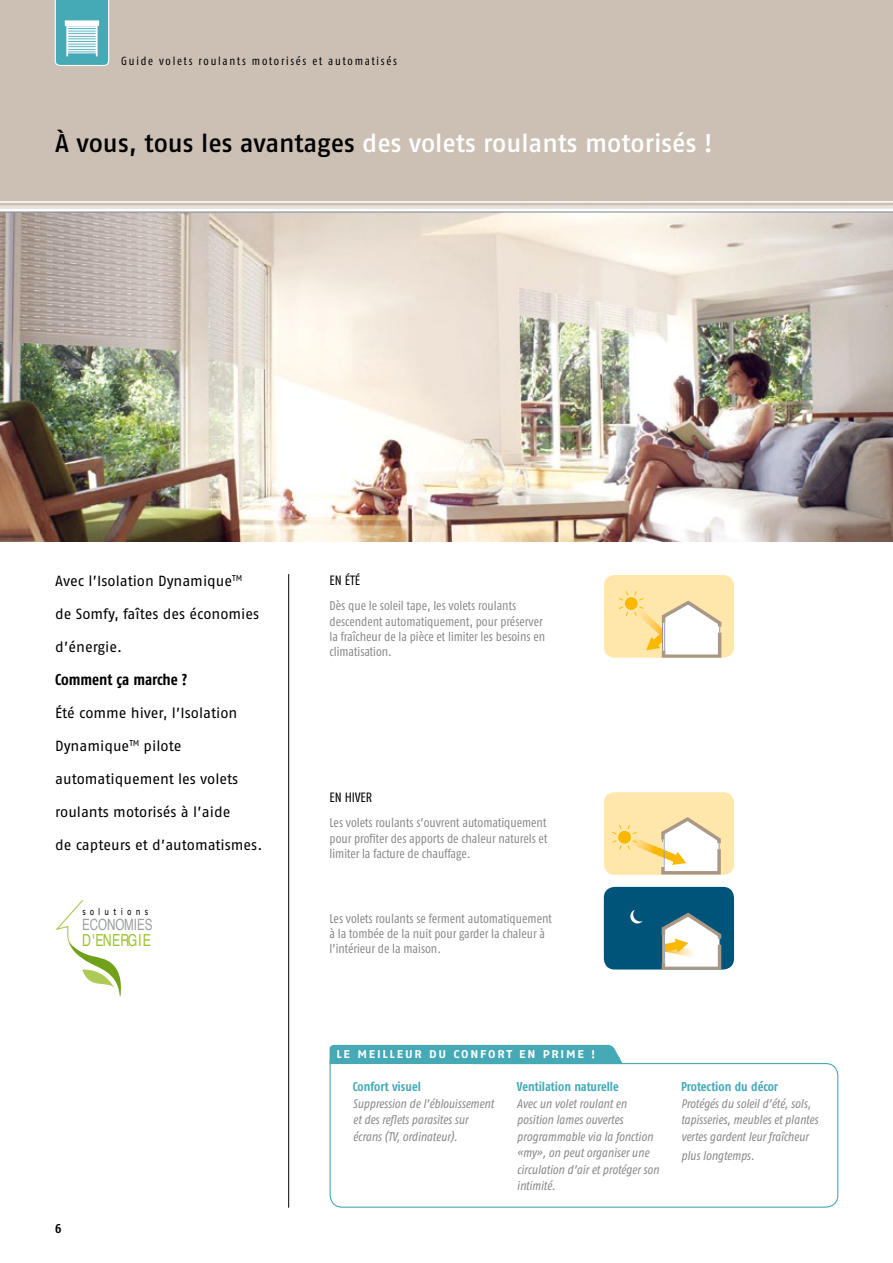
<style>
.page{position:relative;width:893px;height:1263px;background:#fff}
.page>*{position:absolute;margin:0;border:0;box-sizing:border-box;transform-origin:0 0}
.t1{font:25.5px "Fago No Med Tf";color:#fff}
.t2{font:16.5px "Helvetica";letter-spacing:.03em;color:#9ac12c;scale:.74 1}
.t3{font:15.75px "Fago Co Bold Tf";color:#000}
.t4{font:15.6px "Helvetica";letter-spacing:-.005em;color:#9c9e9f;scale:.74 1}
.t5{font:14.7px "Fago No Regular Tf";color:#000}
.t6{font:13.5px "Fago Co Regular Tf";color:#000}
.t7{font:12.75px/15.3px "Fago Co Regular Tf";color:#87888a}
.t8{font:12.75px "Fago Co Bold Tf";color:#46a9b6}
.t9{font:12.75px "Fago Co Bold Tf";color:#000}
.t10{font:italic 12.45px/16.5px "Fago Co Regular Tf";color:#87888a}
.t11{font:11.7px "Fago Co Regular Tf";letter-spacing:.15em;color:#000}
.t12{font:11.25px "Fago Ex Bold Tf";letter-spacing:.16em;color:#fff}
.t13{font:9.45px "Fago Ex Regular Tf";letter-spacing:.595em;color:#000;scale:.74 1}
.s1{color:#000}
</style>
<div class="page">
<img style="left:0;top:213px;width:893px;height:329px">
<div style="left:0;top:0;width:893px;height:7px;background:#ccc0b5"></div>
<svg style="left:0;top:208px;width:893px;height:5px"></svg>
<svg style="left:0;top:203px;width:893px;height:5px;background:#d9d0c8"></svg>
<div style="left:0;top:7px;width:893px;height:196px;background:#ccc0b5"></div>
<svg style="left:55px;top:0;width:54px;height:66px;background:#64b7c1"></svg>
<div style="left:67px;top:25px;width:30px;height:2px;border:1px solid #fff"></div>
<div style="left:67px;top:27px;width:30px;height:3px;border:1px solid #fff"></div>
<div style="left:67px;top:33px;width:30px;height:2px;border:1px solid #fff"></div>
<div style="left:67px;top:35px;width:30px;height:2px;border:1px solid #fff"></div>
<div style="left:67px;top:40px;width:30px;height:3px;border:1px solid #fff"></div>
<div style="left:67px;top:46px;width:30px;height:2px;border:1px solid #fff"></div>
<div style="left:67px;top:48px;width:30px;height:2px;border:1px solid #fff"></div>
<div style="left:65px;top:20px;width:34px;height:6px;background:#fff"></div>
<svg style="left:604px;top:887px;width:130px;height:82px"></svg>
<svg style="left:604px;top:792px;width:130px;height:83px"></svg>
<svg style="left:604px;top:575px;width:130px;height:83px"></svg>
<hr style="left:288px;top:574px;width:1px;height:634px;background:#000">
<svg style="left:55px;top:900px;width:66px;height:96px"></svg>
<svg style="left:329px;top:1051px;width:510px;height:157px"></svg>
<div style="left:330px;top:1045px;width:293px;height:19px;background:#46a9b6"></div>
<p class="t11" style="left:121px;top:54px;width:277px">Guide volets roulants motorisés et automatisés</p>
<h1 class="t1" style="left:55px;top:129px;width:659px"><span class="s1">À vous, tous les avantages</span> des volets roulants motorisés !</h1>
<p class="t5" style="left:55px;top:572px;width:189px">Avec l’Isolation Dynamique<sup>TM</sup></p>
<p class="t5" style="left:55px;top:605px;width:205px">de Somfy, faîtes des économies</p>
<p class="t5" style="left:55px;top:638px;width:68px">d’énergie.</p>
<p class="t3" style="left:55px;top:670px;width:133px">Comment ça marche ?</p>
<p class="t5" style="left:55px;top:704px;width:184px">Été comme hiver, l’Isolation</p>
<p class="t5" style="left:55px;top:737px;width:128px">Dynamique<sup>TM</sup> pilote</p>
<p class="t5" style="left:55px;top:770px;width:185px">automatiquement les volets</p>
<p class="t5" style="left:55px;top:803px;width:177px">roulants motorisés à l’aide</p>
<p class="t5" style="left:55px;top:836px;width:209px">de capteurs et d’automatismes.</p>
<p class="t6" style="left:330px;top:572px;width:32px">En été</p>
<p class="t7" style="left:330px;top:598px;width:217px">Dès que le soleil tape, les volets roulants descendent automatiquement, pour préserver la fraîcheur de la pièce et limiter les besoins en climatisation.</p>
<p class="t6" style="left:330px;top:789px;width:29px">En hiver</p>
<p class="t7" style="left:330px;top:815px;width:219px;text-align:justify">Les volets roulants s’ouvrent automatiquement pour profiter des apports de chaleur naturels et limiter la facture de chauffage.</p>
<p class="t13" style="left:82px;top:906px;width:91px">solutions</p>
<p class="t2" style="left:82px;top:928px;width:94px">D'ENERGIE</p>
<p class="t4" style="left:82px;top:913px;width:97px">ECONOMIES</p>
<p class="t7" style="left:330px;top:910px;width:224px">Les volets roulants se ferment automatiquement à la tombée de la nuit pour garder la chaleur à l’intérieur de la maison.</p>
<p class="t12" style="left:336px;top:1048px;width:260px">LE M EILLEUR DU CONFORT EN PRIM E !</p>
<p class="t8" style="left:353px;top:1079px;width:69px">Confort visuel</p>
<p class="t10" style="left:353px;top:1095px;width:142px">Suppression de l’éblouissement et des reflets parasites sur écrans (TV, ordinateur).</p>
<p class="t8" style="left:517px;top:1079px;width:103px">Ventilation naturelle</p>
<p class="t10" style="left:517px;top:1095px;width:144px">Avec un volet roulant en position lames ouvertes programmable via la fonction «my», on peut organiser une circulation d’air et protéger son intimité.</p>
<p class="t8" style="left:681px;top:1079px;width:99px">Protection du décor</p>
<p class="t10" style="left:681px;top:1095px;width:139px">Protégés du soleil d’été, sols, tapisseries, meubles et plantes vertes gardent leur fraîcheur</p>
<p class="t10" style="left:681px;top:1147px;width:75px">plus longtemps.</p>
<p class="t9" style="left:55px;top:1221px;width:8px">6</p>
</div>
